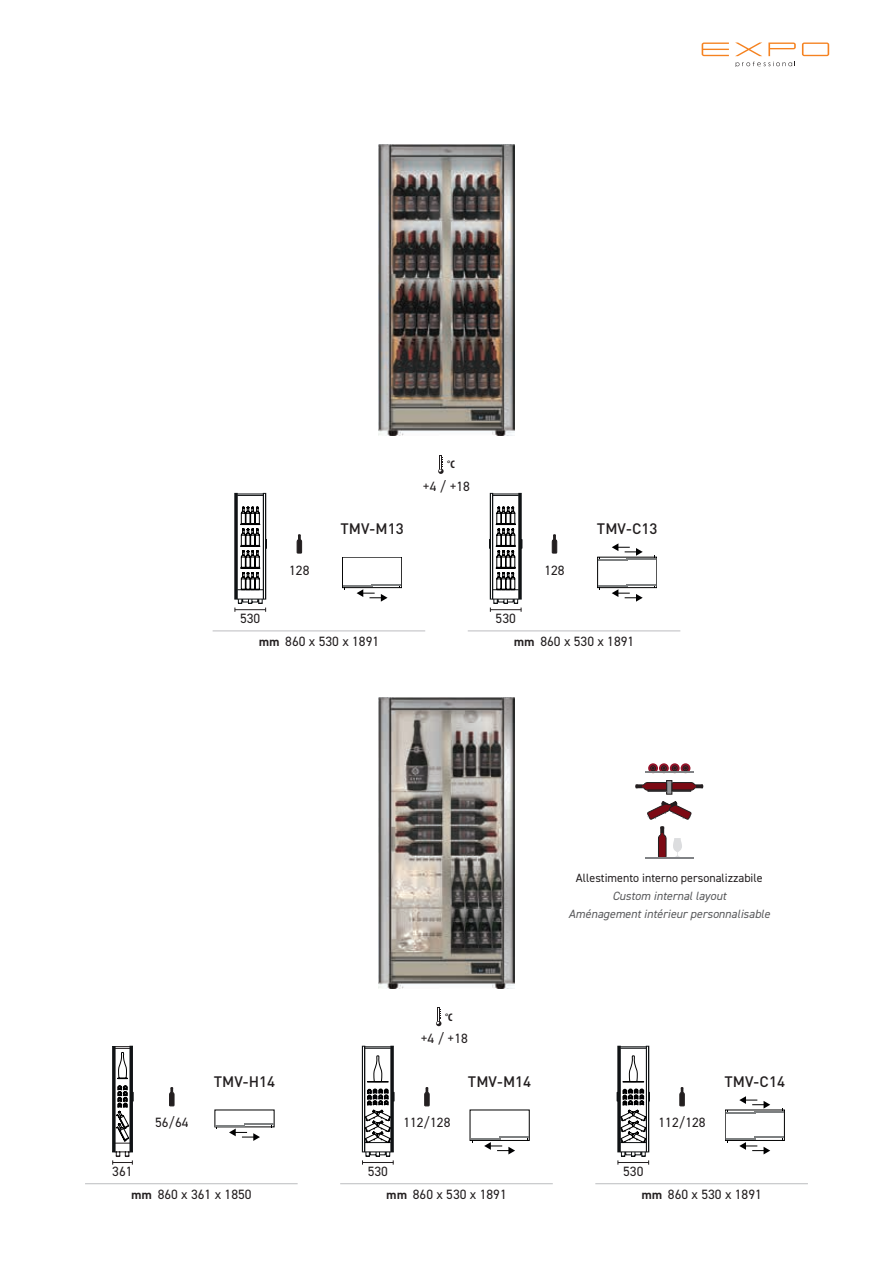
<style>
.page{position:relative;width:893px;height:1263px;background:#fff}
.page>*{position:absolute;margin:0;border:0;box-sizing:border-box;transform-origin:0 0}
.t1{font:500 15px "DIN Pro";color:#231f20}
.t2{font:13.5px/23.1px "DIN2014";color:#231f20}
.t3{font:italic 12px/18px "DIN2014";color:#57585a;text-align:center}
.t4{font:12px "DIN2014";color:#231f20}
.t5{font:700 condensed 10.95px "Myriad Pro";color:#231f20}
.s1{font-family:"DIN Pro";font-weight:700;font-size:12px}
</style>
<div class="page">
<svg style="left:735px;top:43px;width:27px;height:13px"></svg>
<svg style="left:702px;top:43px;width:27px;height:13px"></svg>
<svg style="left:768px;top:43px;width:28px;height:13px"></svg>
<svg style="left:802px;top:43px;width:27px;height:13px"></svg>
<svg style="left:736px;top:62px;width:59px;height:5px"></svg>
<svg style="left:436px;top:1008px;width:5px;height:18px"></svg>
<svg style="left:438px;top:455px;width:6px;height:19px"></svg>
<img style="left:379px;top:145px;width:135px;height:290px">
<img style="left:379px;top:697px;width:135px;height:291px">
<svg style="left:237px;top:494px;width:26px;height:2px"></svg>
<div style="left:235px;top:493px;width:2px;height:106px;border:1px solid #101315"></div>
<div style="left:263px;top:493px;width:3px;height:106px;border:1px solid #101315"></div>
<svg style="left:237px;top:507px;width:30px;height:83px"></svg>
<svg style="left:297px;top:535px;width:5px;height:18px"></svg>
<svg style="left:552px;top:535px;width:5px;height:18px"></svg>
<hr style="left:213px;top:631px;width:212px;height:1px;background:#bcbdc0">
<hr style="left:468px;top:631px;width:212px;height:1px;background:#bcbdc0">
<svg style="left:235px;top:599px;width:31px;height:13px"></svg>
<svg style="left:342px;top:557px;width:60px;height:45px"></svg>
<hr style="left:343px;top:586px;width:30px;height:1px;background:#7d8081">
<hr style="left:371px;top:584px;width:30px;height:1px;background:#7d8081">
<svg style="left:597px;top:543px;width:60px;height:59px"></svg>
<hr style="left:626px;top:558px;width:30px;height:1px;background:#7d8081">
<hr style="left:598px;top:560px;width:30px;height:1px;background:#7d8081">
<svg style="left:490px;top:599px;width:32px;height:13px"></svg>
<svg style="left:493px;top:494px;width:26px;height:2px"></svg>
<div style="left:490px;top:493px;width:3px;height:106px;border:1px solid #101315"></div>
<div style="left:519px;top:493px;width:2px;height:106px;border:1px solid #101315"></div>
<svg style="left:489px;top:507px;width:33px;height:83px"></svg>
<svg style="left:365px;top:1046px;width:26px;height:3px"></svg>
<div style="left:362px;top:1046px;width:3px;height:106px;border:1px solid #101315"></div>
<div style="left:391px;top:1046px;width:2px;height:106px;border:1px solid #101315"></div>
<svg style="left:365px;top:1056px;width:29px;height:87px"></svg>
<svg style="left:425px;top:1087px;width:4px;height:19px"></svg>
<svg style="left:680px;top:1087px;width:4px;height:19px"></svg>
<svg style="left:169px;top:1087px;width:5px;height:19px"></svg>
<hr style="left:340px;top:1183px;width:213px;height:1px;background:#bcbdc0">
<hr style="left:595px;top:1183px;width:213px;height:1px;background:#bcbdc0">
<hr style="left:85px;top:1183px;width:213px;height:1px;background:#bcbdc0">
<svg style="left:362px;top:1152px;width:32px;height:12px"></svg>
<svg style="left:215px;top:1110px;width:59px;height:31px"></svg>
<svg style="left:470px;top:1110px;width:59px;height:44px"></svg>
<svg style="left:725px;top:1096px;width:59px;height:58px"></svg>
<hr style="left:754px;top:1111px;width:30px;height:1px;background:#7d8081">
<hr style="left:726px;top:1112px;width:29px;height:2px;background:#7d8081">
<svg style="left:112px;top:1046px;width:21px;height:118px"></svg>
<svg style="left:618px;top:1152px;width:31px;height:12px"></svg>
<svg style="left:620px;top:1046px;width:26px;height:3px"></svg>
<div style="left:618px;top:1046px;width:2px;height:106px;border:1px solid #101315"></div>
<div style="left:646px;top:1046px;width:3px;height:106px;border:1px solid #101315"></div>
<svg style="left:617px;top:1056px;width:33px;height:87px"></svg>
<svg style="left:648px;top:763px;width:10px;height:10px"></svg>
<svg style="left:659px;top:763px;width:10px;height:10px"></svg>
<svg style="left:651px;top:766px;width:15px;height:5px"></svg>
<svg style="left:670px;top:763px;width:10px;height:10px"></svg>
<svg style="left:672px;top:766px;width:5px;height:5px"></svg>
<svg style="left:681px;top:763px;width:9px;height:10px"></svg>
<svg style="left:683px;top:766px;width:5px;height:5px"></svg>
<hr style="left:645px;top:772px;width:49px;height:1px;background:#808285">
<div style="left:667px;top:781px;width:5px;height:13px;background:#939598"></div>
<div style="left:667px;top:780px;width:5px;height:14px;border:1px solid #231f20"></div>
<svg style="left:636px;top:782px;width:67px;height:9px"></svg>
<svg style="left:647px;top:801px;width:44px;height:19px"></svg>
<svg style="left:658px;top:827px;width:8px;height:30px"></svg>
<hr style="left:645px;top:857px;width:49px;height:1px;background:#808285">
<svg style="left:673px;top:838px;width:9px;height:19px"></svg>
<p class="t5" style="left:447px;top:458px;width:9px">°C</p>
<p class="t2" style="left:423px;top:474px;width:49px">+4 / +18</p>
<p class="t1" style="left:340px;top:516px;width:65px">TMV-M13</p>
<p class="t1" style="left:597px;top:516px;width:62px">TMV-C13</p>
<p class="t2" style="left:289px;top:558px;width:22px">128</p>
<p class="t2" style="left:544px;top:558px;width:22px">128</p>
<p class="t2" style="left:240px;top:606px;width:22px">530</p>
<p class="t2" style="left:496px;top:606px;width:22px">530</p>
<p class="t2" style="left:259px;top:629px;width:122px"><span class="s1">mm</span> 860 x 530 x 1891</p>
<p class="t2" style="left:514px;top:629px;width:122px"><span class="s1">mm</span> 860 x 530 x 1891</p>
<p class="t5" style="left:445px;top:1010px;width:9px">°C</p>
<p class="t2" style="left:421px;top:1027px;width:49px">+4 / +18</p>
<p class="t4" style="left:576px;top:871px;width:188px">Allestimento interno personalizzabile</p>
<p class="t3" style="left:569px;top:887px;width:203px">Custom internal layout<br>Aménagement intérieur personnalisable</p>
<p class="t1" style="left:214px;top:1069px;width:63px">TMV-H14</p>
<p class="t1" style="left:468px;top:1069px;width:65px">TMV-M14</p>
<p class="t1" style="left:724px;top:1069px;width:62px">TMV-C14</p>
<p class="t2" style="left:155px;top:1111px;width:35px">56/64</p>
<p class="t2" style="left:403px;top:1111px;width:49px">112/128</p>
<p class="t2" style="left:658px;top:1111px;width:49px">112/128</p>
<p class="t2" style="left:368px;top:1159px;width:22px">530</p>
<p class="t2" style="left:623px;top:1159px;width:22px">530</p>
<p class="t2" style="left:131px;top:1159px;width:122px;text-indent:-19px">361<br><span class="s1">mm</span> 860 x 361 x 1850</p>
<p class="t2" style="left:386px;top:1182px;width:122px"><span class="s1">mm</span> 860 x 530 x 1891</p>
<p class="t2" style="left:641px;top:1182px;width:122px"><span class="s1">mm</span> 860 x 530 x 1891</p>
</div>
